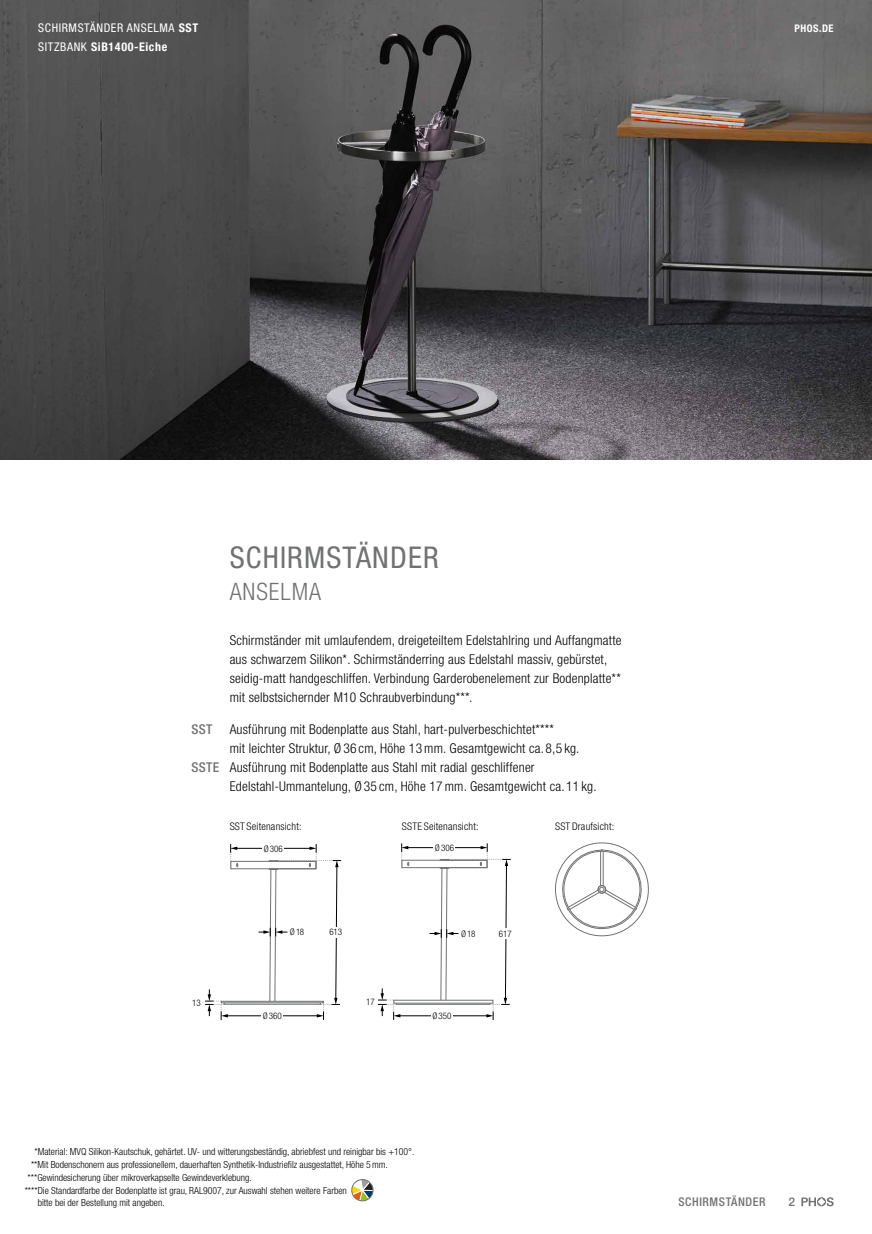
<style>
.page{position:relative;width:872px;height:1234px;background:#fff}
.page>*{position:absolute;margin:0;border:0;box-sizing:border-box;transform-origin:0 0}
.t1{font:condensed 30px "Helvetica Neue LT Std";letter-spacing:.04em;color:#717273}
.t2{font:300 condensed 24px "Helvetica Neue LT Std";letter-spacing:.04em;color:#717273}
.t3{font:300 condensed 13.5px/19.2px "Helvetica Neue LT Std";letter-spacing:.015em;color:#000}
.t4{font:500 condensed 13.5px "Helvetica Neue LT Std";color:#717273}
.t5{font:condensed 12px/19.2px "Helvetica Neue LT Std";letter-spacing:.05em;color:#fff}
.t6{font:500 condensed 12px "Helvetica Neue LT Std";letter-spacing:.05em;color:#717273}
.t7{font:500 12px "Helvetica Neue LT Std";color:#717273}
.t8{font:300 condensed 10.5px "Helvetica Neue LT Std";letter-spacing:.02em;color:#000}
.t9{font:700 condensed 10.5px "Helvetica Neue LT Std";letter-spacing:.05em;color:#fff}
.t10{font:300 condensed 9.75px "Helvetica Neue LT Std";color:#000}
.t11{font:300 condensed 9px "Helvetica Neue LT Std";color:#000}
.s1{font-weight:700}
.s2{font-weight:500;color:#717273}
</style>
<div class="page">
<img style="left:0;top:0;width:872px;height:459px">
<svg style="left:351px;top:1179px;width:23px;height:23px"></svg>
<svg style="left:555px;top:842px;width:94px;height:95px"></svg>
<svg style="left:378px;top:843px;width:133px;height:176px"></svg>
<div style="left:396px;top:1001px;width:94px;height:3px;background:#fff;border:1px solid #717273"></div>
<svg style="left:393px;top:999px;width:100px;height:4px"></svg>
<svg style="left:205px;top:844px;width:136px;height:175px"></svg>
<div style="left:224px;top:1001px;width:97px;height:3px;background:#fff;border:1px solid #717273"></div>
<div style="left:221px;top:1000px;width:103px;height:2px;background:#fff;border:1px solid #717273"></div>
<svg style="left:801px;top:1197px;width:32px;height:8px"></svg>
<p class="t5" style="left:38px;top:18px;width:161px">SCHIRMSTÄNDER ANSELMA <span class="s1">SST<br></span>SITZBANK <span class="s1">SiB1400-Eiche</span></p>
<p class="t9" style="left:794px;top:22px;width:41px">PHOS.DE</p>
<h1 class="t1" style="left:230px;top:540px;width:210px">SCHIRMSTÄNDER</h1>
<h2 class="t2" style="left:230px;top:577px;width:93px">ANSELMA</h2>
<p class="t3" style="left:230px;top:630px;width:393px">Schirmständer mit umlaufendem, dreigeteiltem Edelstahlring und Auffangmatte aus schwarzem Silikon*. Schirmständerring aus Edelstahl massiv, gebürstet, seidig-matt handgeschliffen. Verbindung Garderobenelement zur Bodenplatte** mit selbstsichernder M10 Schraubverbindung***.</p>
<p class="t4" style="left:191px;top:721px;width:23px">SST</p>
<p class="t3" style="left:230px;top:719px;width:326px">Ausführung mit Bodenplatte aus Stahl, hart-pulverbeschichtet****</p>
<p class="t3" style="left:230px;top:738px;width:351px">mit leichter Struktur, Ø 36 cm, Höhe 13mm. Gesamtgewicht ca.8,5 kg.</p>
<p class="t3" style="left:191px;top:757px;width:345px"><span class="s2">SSTE</span> Ausführung mit Bodenplatte aus Stahl mit radial geschliffener</p>
<p class="t3" style="left:230px;top:776px;width:368px">Edelstahl-Ummantelung, Ø 35 cm, Höhe 17mm. Gesamtgewicht ca.11 kg.</p>
<p class="t8" style="left:230px;top:819px;width:73px">SST Seitenansicht:</p>
<p class="t8" style="left:402px;top:819px;width:78px">SSTE Seitenansicht:</p>
<p class="t8" style="left:555px;top:819px;width:61px">SST Draufsicht:</p>
<p class="t11" style="left:435px;top:842px;width:21px">Ø306</p>
<p class="t11" style="left:264px;top:843px;width:21px">Ø306</p>
<p class="t11" style="left:192px;top:997px;width:10px">13</p>
<p class="t11" style="left:290px;top:926px;width:16px">Ø18</p>
<p class="t11" style="left:329px;top:926px;width:14px">613</p>
<p class="t11" style="left:263px;top:1010px;width:21px">Ø360</p>
<p class="t11" style="left:366px;top:996px;width:10px">17</p>
<p class="t11" style="left:461px;top:928px;width:16px">Ø18</p>
<p class="t11" style="left:499px;top:928px;width:14px">617</p>
<p class="t11" style="left:432px;top:1010px;width:21px">Ø350</p>
<p class="t10" style="left:34px;top:1145px;width:381px">*Material: MVQ Silikon-Kautschuk, gehärtet. UV- und witterungsbeständig, abriebfest und reinigbar bis +100°.</p>
<p class="t10" style="left:31px;top:1158px;width:358px">**Mit Bodenschonern aus professionellem, dauerhaften Synthetik-Industriefilz ausgestattet, Höhe 5mm.</p>
<p class="t10" style="left:28px;top:1171px;width:226px">***Gewindesicherung über mikroverkapselte Gewindeverklebung.</p>
<p class="t10" style="left:25px;top:1184px;width:324px">****Die Standardfarbe der Bodenplatte ist grau, RAL9007, zur Auswahl stehen weitere Farben</p>
<p class="t10" style="left:38px;top:1196px;width:128px">bitte bei der Bestellung mit angeben.</p>
<p class="t6" style="left:678px;top:1194px;width:89px">SCHIRMSTÄNDER</p>
<p class="t7" style="left:788px;top:1194px;width:8px">2</p>
</div>
